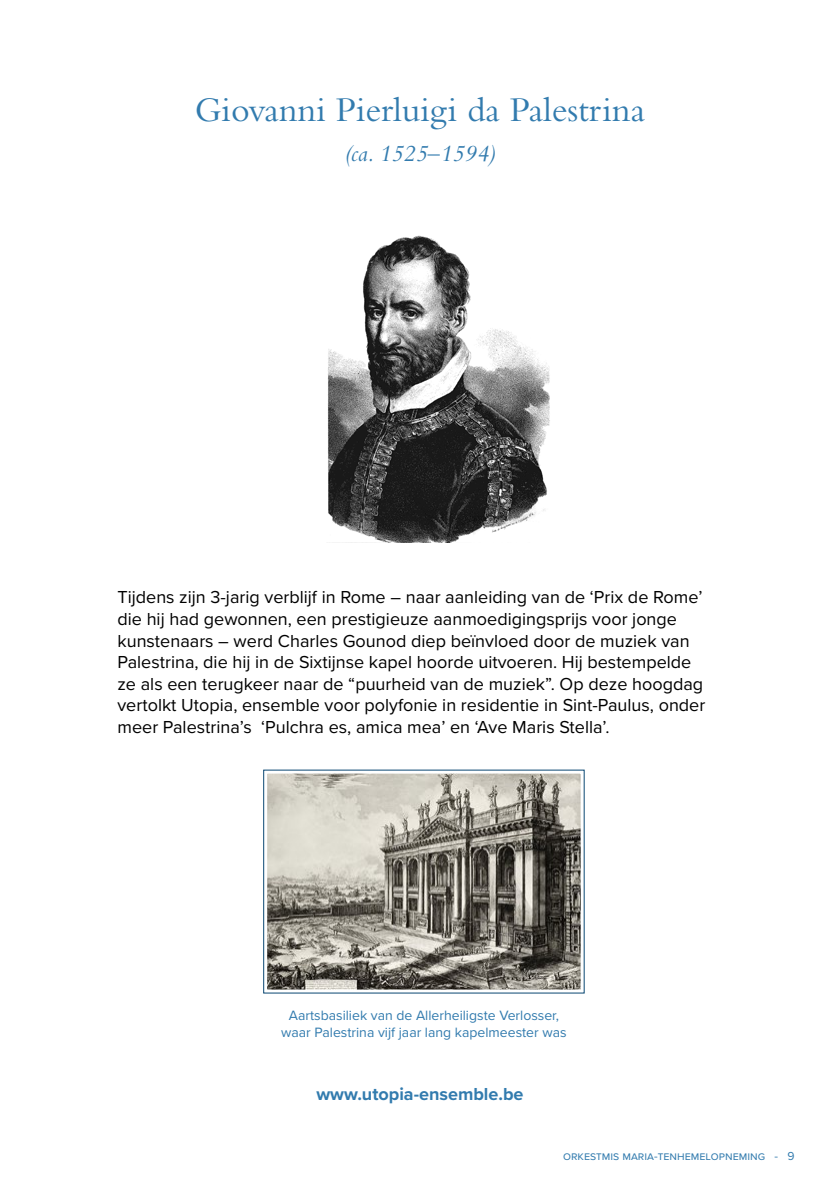
<style>
.page{position:relative;width:840px;height:1191px;background:#fff}
.page>*{position:absolute;margin:0;border:0;box-sizing:border-box;transform-origin:0 0}
.t1{font:36px "Bembo Std";color:#327bae}
.t2{font:italic 24px "Bembo Std";color:#327bae}
.t3{font:18px/21.6px "Proxima Nova";color:#000}
.t4{font:700 18px "Proxima Nova";color:#327bae}
.t5{font:14px/16.8px "Proxima Nova";color:#327bae;text-align:center}
.t6{font:12px "Proxima Nova";color:#327bae}
</style>
<div class="page">
<img style="left:327px;top:235px;width:223px;height:308px">
<svg style="left:263px;top:769px;width:322px;height:225px;background:#98958d"></svg>
<h1 class="t1" style="left:195px;top:88px;width:451px">Giovanni Pierluigi da Palestrina</h1>
<h2 class="t2" style="left:344px;top:139px;width:152px">(ca. 1525–1594)</h2>
<p class="t3" style="left:117px;top:586px;width:589px">Tijdens zijn 3-jarig verblijf in Rome – naar aanleiding van de ‘Prix de Rome’ die hij had gewonnen, een prestigieuze aanmoedigingsprijs voor jonge kunstenaars – werd Charles Gounod diep beïnvloed door de muziek van Palestrina, die hij in de Sixtijnse kapel hoorde uitvoeren. Hij bestempelde ze als een terugkeer naar de “puurheid van de muziek”. Op deze hoogdag vertolkt Utopia, ensemble voor polyfonie in residentie in Sint-Paulus, onder meer Palestrina’s ‘Pulchra es, amica mea’ en ‘Ave Maris Stella’.</p>
<p class="t5" style="left:281px;top:1006px;width:287px">Aartsbasiliek van de Allerheiligste Verlosser, waar Palestrina vijf jaar lang kapelmeester was</p>
<p class="t4" style="left:316px;top:1080px;width:208px">www.utopia-ensemble.be</p>
<p class="t6" style="left:563px;top:1146px;width:233px">orkestmis maria-tenhemelopneming - 9</p>
</div>
